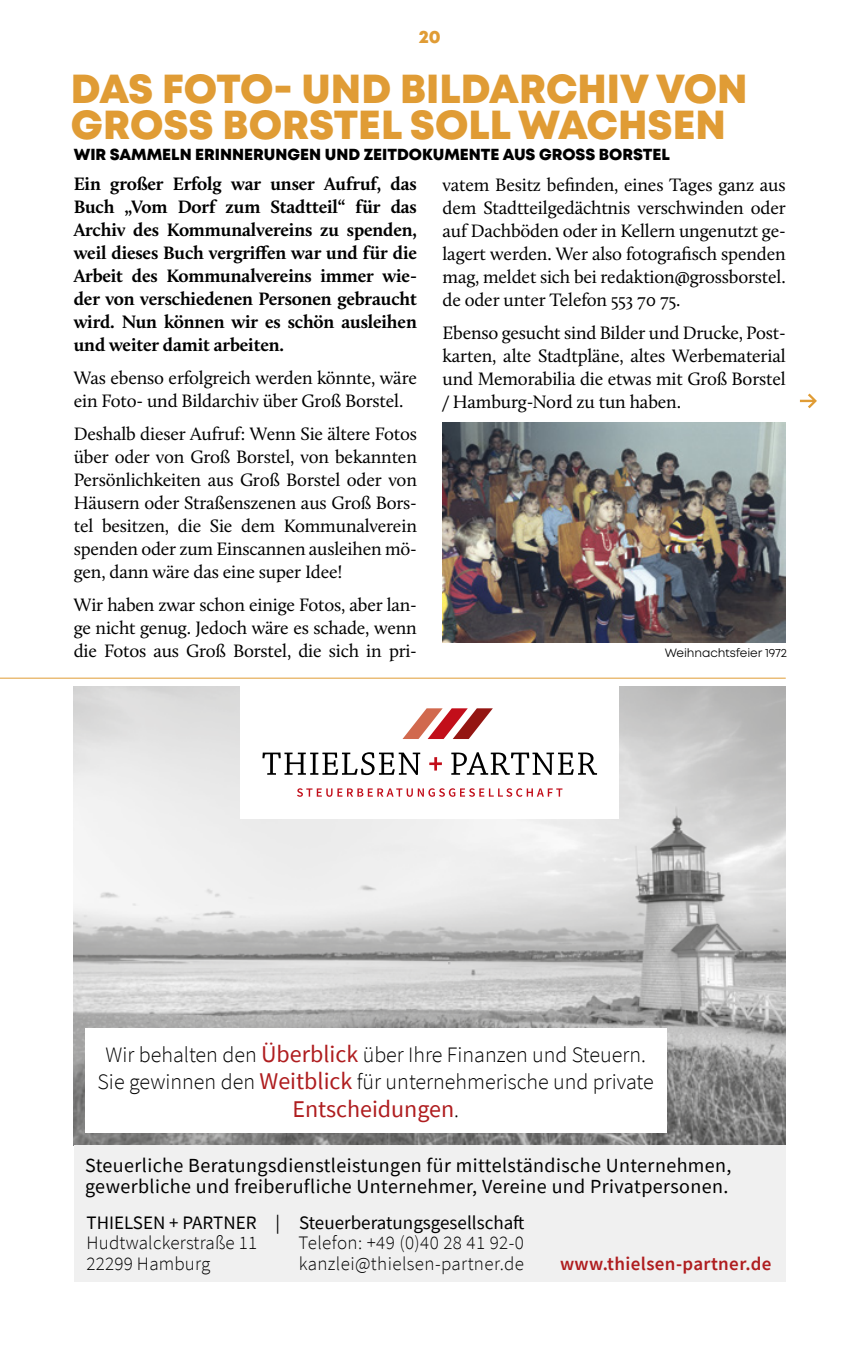
<style>
.page{position:relative;width:851px;height:1361px;background:#fff}
.page>*{position:absolute;margin:0;border:0;box-sizing:border-box;transform-origin:0 0}
.t1{font:800 40.4px/36px "Mont";color:#e09c35}
.t2{font:24px "Source Sans Pro";color:#af1d1f}
.t3{font:300 22px/27.6px "Source Sans Pro";color:#000;text-align:center}
.t4{font:20px/21px "Source Sans Pro";letter-spacing:.02em;color:#000}
.t5{font:300 19px/21px "Source Sans Pro";letter-spacing:.01em;color:#000}
.t6{font:19px "Source Sans Pro";color:#000}
.t7{font:600 19px "Source Sans Pro";letter-spacing:.02em;color:#af1d1f}
.GBB_19_NORMALTEXT{font:18.6px/23px "Calluna";letter-spacing:-.01em;color:#000;text-align:justify}
.GBB_19_NORMALTEXT-2{font:700 18.6px/23px "Calluna";letter-spacing:-.01em;color:#000;text-align:justify}
.t8{font:800 18px "Mont";color:#e09c35}
.t9{font:800 16px "Mont";color:#000}
.GBB_BU{font:12px "Mont";letter-spacing:-.01em;color:#000}
.s1{font-weight:400;font-size:24px;color:#af1d1f}
.s2{font-weight:300;font-size:22px;color:#000}
</style>
<div class="page">
<img style="left:74px;top:686px;width:711px;height:459px">
<div style="left:85px;top:1028px;width:581px;height:104px;background:#fff"></div>
<div style="left:240px;top:686px;width:379px;height:133px;background:#fff"></div>
<svg style="left:297px;top:788px;width:265px;height:9px"></svg>
<svg style="left:262px;top:752px;width:158px;height:23px"></svg>
<svg style="left:429px;top:757px;width:13px;height:13px"></svg>
<svg style="left:451px;top:752px;width:146px;height:23px"></svg>
<svg style="left:402px;top:708px;width:91px;height:31px"></svg>
<div style="left:74px;top:1145px;width:711px;height:136px;background:#f0f0f0"></div>
<hr style="left:0;top:677px;width:785px;height:1px;background:#e09c35">
<svg style="left:799px;top:393px;width:17px;height:15px"></svg>
<img style="left:442px;top:422px;width:343px;height:221px">
<p class="t8" style="left:418px;top:25px;width:24px">20</p>
<p class="t1" style="left:71px;top:71px;width:678px">DAS FOTO- UND BILDARCHIV VON<br>GROSS BORSTEL SOLL WACHSEN</p>
<p class="GBB_19_NORMALTEXT-2" style="left:74px;top:172px;width:345px">Ein großer Erfolg war unser Aufruf, das Buch „Vom Dorf zum Stadtteil“ für das Archiv des Kommunalvereins zu spenden, weil dieses Buch vergriffen war und für die Arbeit des Kommunalvereins immer wie&shy;der von verschiedenen Personen gebraucht wird. Nun können wir es schön ausleihen und weiter damit arbeiten.</p>
<p class="GBB_19_NORMALTEXT" style="left:74px;top:366px;width:344px">Was ebenso erfolgreich werden könnte, wäre ein Foto- und Bildarchiv über Groß Borstel.</p>
<p class="GBB_19_NORMALTEXT" style="left:74px;top:422px;width:345px">Deshalb dieser Aufruf: Wenn Sie ältere Fotos über oder von Groß Borstel, von bekannten Persönlichkeiten aus Groß Borstel oder von Häusern oder Straßenszenen aus Groß Bors&shy;tel besitzen, die Sie dem Kommunalverein spenden oder zum Einscannen ausleihen mö&shy;gen, dann wäre das eine super Idee!</p>
<p class="GBB_19_NORMALTEXT" style="left:74px;top:593px;width:344px">Wir haben zwar schon einige Fotos, aber lan&shy;ge nicht genug. Jedoch wäre es schade, wenn die Fotos aus Groß Borstel, die sich in pri-</p>
<p class="t9" style="left:74px;top:144px;width:597px">WIR SAMMELN ERINNERUNGEN UND ZEITDOKUMENTE AUS GROSS BORSTEL</p>
<p class="GBB_19_NORMALTEXT" style="left:442px;top:173px;width:345px">vatem Besitz befinden, eines Tages ganz aus dem Stadtteilgedächtnis verschwinden oder auf Dachböden oder in Kellern ungenutzt ge&shy;lagert werden. Wer also fotografisch spenden mag, meldet sich bei redaktion@grossborstel. de oder unter Telefon 553 70 75.</p>
<p class="GBB_19_NORMALTEXT" style="left:442px;top:321px;width:345px">Ebenso gesucht sind Bilder und Drucke, Post&shy;karten, alte Stadtpläne, altes Werbematerial und Memorabilia die etwas mit Groß Borstel / Hamburg-Nord zu tun haben.</p>
<p class="GBB_BU" style="left:664px;top:645px;width:124px">Weihnachtsfeier 1972</p>
<p class="t3" style="left:97px;top:1040px;width:557px">Wir behalten den <span class="s1">Überblick</span> über Ihre Finanzen und Steuern.<br>Sie gewinnen den <span class="s1">Weitblick</span> für unternehmerische und private</p>
<p class="t2" style="left:292px;top:1093px;width:168px">Entscheidungen<span class="s2">.</span></p>
<p class="t4" style="left:85px;top:1154px;width:648px">Steuerliche Beratungsdienstleistungen für mittelständische Unternehmen, gewerbliche und freiberufliche Unternehmer, Vereine und Privatpersonen.</p>
<p class="t6" style="left:86px;top:1211px;width:439px">THIELSEN + PARTNER | Steuerberatungsgesellschaft</p>
<p class="t5" style="left:86px;top:1232px;width:172px">Hudtwalckerstraße 11<br>22299 Hamburg</p>
<p class="t5" style="left:298px;top:1232px;width:227px">Telefon: +49 (0)40 28 41 92-0 kanzlei@thielsen-partner.de</p>
<p class="t7" style="left:560px;top:1251px;width:213px">www.thielsen-partner.de</p>
</div>
